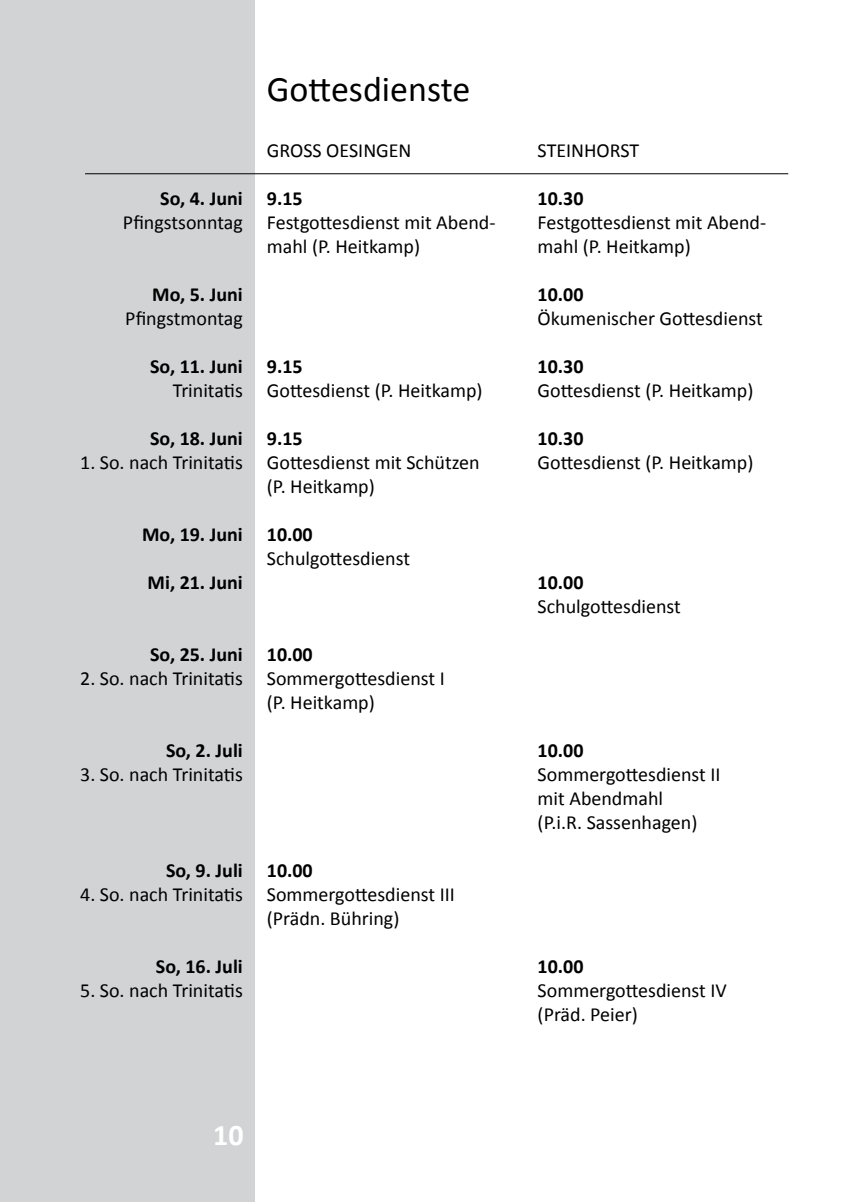
<style>
.page{position:relative;width:845px;height:1202px;background:#fff}
.page>*{position:absolute;margin:0;border:0;box-sizing:border-box;transform-origin:0 0}
.t1{font:36px "Calibri";color:#000}
.t2{font:700 30px "Calibri";color:#fff}
.t3{font:20px/24px "Calibri";color:#000}
.t4{font:700 20px "Calibri";color:#000}
</style>
<div class="page">
<div style="left:0;top:0;width:255px;height:1202px;background:#d1d3d4"></div>
<hr style="left:85px;top:173px;width:703px;height:1px;background:#000">
<p class="t4" style="left:160px;top:185px;width:84px">So, 4. Juni</p>
<p class="t3" style="left:123px;top:210px;width:121px">Pfingstsonntag</p>
<p class="t4" style="left:152px;top:281px;width:92px">Mo, 5. Juni</p>
<p class="t3" style="left:125px;top:306px;width:119px">Pfingstmontag</p>
<p class="t4" style="left:150px;top:353px;width:94px">So, 11. Juni</p>
<p class="t3" style="left:173px;top:378px;width:71px">Trinitatis</p>
<p class="t4" style="left:150px;top:425px;width:94px">So, 18. Juni</p>
<p class="t3" style="left:80px;top:450px;width:164px">1. So. nach Trinitatis</p>
<p class="t4" style="left:142px;top:521px;width:102px">Mo, 19. Juni</p>
<p class="t4" style="left:148px;top:569px;width:97px">Mi, 21. Juni</p>
<p class="t4" style="left:150px;top:641px;width:94px">So, 25. Juni</p>
<p class="t3" style="left:80px;top:666px;width:164px">2. So. nach Trinitatis</p>
<p class="t4" style="left:166px;top:737px;width:78px">So, 2. Juli</p>
<p class="t3" style="left:80px;top:762px;width:164px">3. So. nach Trinitatis</p>
<h1 class="t1" style="left:267px;top:66px;width:205px">Gottesdienste</h1>
<p class="t3" style="left:267px;top:138px;width:146px">GROSS OESINGEN</p>
<p class="t4" style="left:267px;top:185px;width:37px">9.15</p>
<p class="t3" style="left:267px;top:210px;width:230px">Festgottesdienst mit Abend&shy;mahl (P. Heitkamp)</p>
<p class="t4" style="left:267px;top:353px;width:37px">9.15</p>
<p class="t3" style="left:267px;top:378px;width:217px">Gottesdienst (P. Heitkamp)</p>
<p class="t4" style="left:267px;top:425px;width:37px">9.15</p>
<p class="t3" style="left:267px;top:450px;width:214px">Gottesdienst mit Schützen (P. Heitkamp)</p>
<p class="t4" style="left:267px;top:521px;width:47px">10.00</p>
<p class="t3" style="left:267px;top:546px;width:145px">Schulgottesdienst</p>
<p class="t4" style="left:267px;top:641px;width:47px">10.00</p>
<p class="t3" style="left:267px;top:666px;width:179px">Sommergottesdienst I (P. Heitkamp)</p>
<p class="t4" style="left:166px;top:857px;width:78px">So, 9. Juli</p>
<p class="t3" style="left:80px;top:882px;width:164px">4. So. nach Trinitatis</p>
<p class="t4" style="left:156px;top:953px;width:88px">So, 16. Juli</p>
<p class="t3" style="left:80px;top:978px;width:164px">5. So. nach Trinitatis</p>
<p class="t4" style="left:267px;top:857px;width:47px">10.00</p>
<p class="t3" style="left:267px;top:882px;width:189px">Sommergottesdienst III (Prädn. Bühring)</p>
<h2 class="t2" style="left:213px;top:1116px;width:32px">10</h2>
<p class="t3" style="left:537px;top:138px;width:103px">STEINHORST</p>
<p class="t4" style="left:537px;top:185px;width:47px">10.30</p>
<p class="t3" style="left:537px;top:210px;width:230px">Festgottesdienst mit Abend&shy;mahl (P. Heitkamp)</p>
<p class="t4" style="left:537px;top:281px;width:47px">10.00</p>
<p class="t3" style="left:537px;top:306px;width:227px">Ökumenischer Gottesdienst</p>
<p class="t4" style="left:537px;top:353px;width:47px">10.30</p>
<p class="t3" style="left:537px;top:378px;width:217px">Gottesdienst (P. Heitkamp)</p>
<p class="t4" style="left:537px;top:425px;width:47px">10.30</p>
<p class="t3" style="left:537px;top:450px;width:217px">Gottesdienst (P. Heitkamp)</p>
<p class="t4" style="left:537px;top:569px;width:47px">10.00</p>
<p class="t3" style="left:537px;top:594px;width:145px">Schulgottesdienst</p>
<p class="t4" style="left:537px;top:737px;width:47px">10.00</p>
<p class="t3" style="left:537px;top:762px;width:184px">Sommergottesdienst II mit Abendmahl<br>(P.i.R. Sassenhagen)</p>
<p class="t4" style="left:537px;top:953px;width:47px">10.00</p>
<p class="t3" style="left:537px;top:978px;width:191px">Sommergottesdienst IV (Präd. Peier)</p>
</div>
